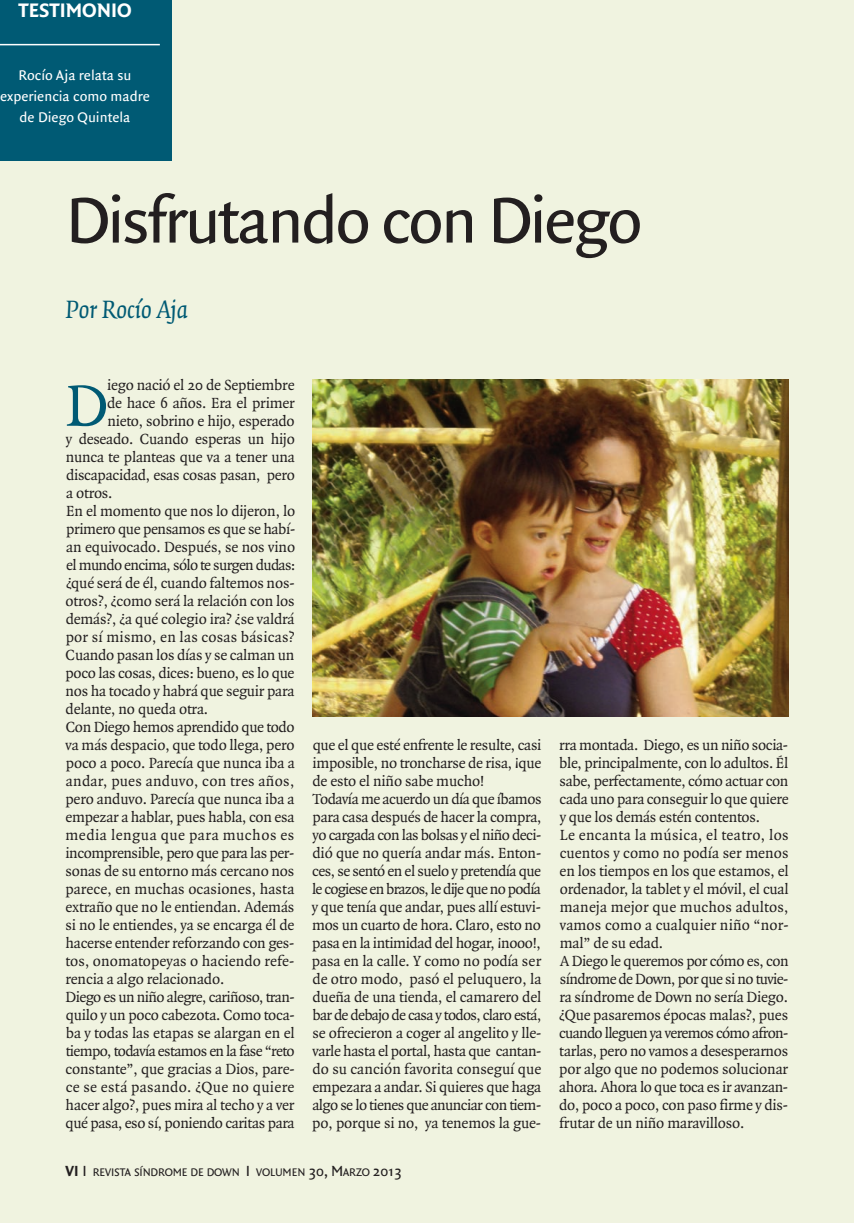
<style>
.page{position:relative;width:854px;height:1223px;background:#fff}
.page>*{position:absolute;margin:0;border:0;box-sizing:border-box;transform-origin:0 0}
.t1{font:69px "Quadraat Sans";letter-spacing:-.04em;color:#231f20}
.t2{font:62.55px "Quadraat";color:#005a74}
.t3{font:italic 27px "Quadraat";letter-spacing:-.02em;color:#005a74}
.t4{font:700 21px "Quadraat Sans";color:#fff}
.t5{font:15.75px/18px "Quadraat";letter-spacing:-.015em;color:#231f20}
.t6{font:15.75px "Quadraat";letter-spacing:.005em;color:#231f20}
.t7{font:15.75px "Quadraat";letter-spacing:.02em;color:#231f20}
.t8{font:15.75px "Quadraat";letter-spacing:-.035em;color:#231f20}
.t9{font:15.75px "Quadraat";letter-spacing:-.04em;color:#231f20}
.t10{font:15.75px "Quadraat";letter-spacing:-.045em;color:#231f20}
.t11{font:15.75px "Quadraat";letter-spacing:.015em;color:#231f20}
.t12{font:15.75px "Quadraat";letter-spacing:.035em;color:#231f20}
.t13{font:15px/21px "Quadraat Sans";color:#fff;text-align:center}
.t14{font:11.85px "Quadraat Sans";letter-spacing:-.015em;color:#231f20}
.s1{font-weight:700;font-size:15.75px}
.s2{font-size:15.75px}
</style>
<div class="page">
<div style="left:0;top:0;width:854px;height:1222px;background:#f0f3e0"></div>
<div style="left:0;top:0;width:172px;height:160px;background:#005a74"></div>
<hr style="left:0;top:44px;width:160px;height:1px;background:#fff">
<img style="left:312px;top:379px;width:476px;height:338px">
<h3 class="t4" style="left:19px;top:-2px;width:115px">TESTIMONIO</h3>
<p class="t13" style="left:0;top:65px;width:151px">Rocío Aja relata su experiencia como madre de Diego Quintela</p>
<h1 class="t1" style="left:66px;top:178px;width:579px">Disfrutando con Diego</h1>
<h3 class="t3" style="left:66px;top:292px;width:125px">Por Rocío Aja</h3>
<h2 class="t2" style="left:66px;top:367px;width:44px">D</h2>
<p class="t5" style="left:107px;top:375px;width:189px">iego nació el 20 de Septiembre</p>
<p class="t5" style="left:107px;top:393px;width:189px">de hace 6 años. Era el primer</p>
<p class="t5" style="left:107px;top:411px;width:189px">nieto, sobrino e hijo, esperado</p>
<p class="t5" style="left:66px;top:429px;width:231px">y deseado. Cuando esperas un hijo</p>
<p class="t5" style="left:66px;top:447px;width:231px">nunca te planteas que va a tener una</p>
<p class="t5" style="left:66px;top:465px;width:231px">discapacidad, esas cosas pasan, pero</p>
<p class="t5" style="left:66px;top:483px;width:48px">a otros.</p>
<p class="t5" style="left:66px;top:501px;width:231px">En el momento que nos lo dijeron, lo</p>
<p class="t5" style="left:66px;top:519px;width:230px">primero que pensamos es que se habí-</p>
<p class="t5" style="left:66px;top:537px;width:230px">an equivocado. Después, se nos vino</p>
<p class="t10" style="left:66px;top:555px;width:231px">el mundo encima, sólo te surgen dudas:</p>
<p class="t5" style="left:66px;top:573px;width:230px">¿qué será de él, cuando faltemos nos-</p>
<p class="t5" style="left:66px;top:591px;width:231px">otros?, ¿como será la relación con los</p>
<p class="t5" style="left:66px;top:609px;width:230px">demás?, ¿a qué colegio ira? ¿se valdrá</p>
<p class="t11" style="left:66px;top:627px;width:230px">por sí mismo, en las cosas básicas?</p>
<p class="t5" style="left:66px;top:645px;width:230px">Cuando pasan los días y se calman un</p>
<p class="t5" style="left:66px;top:663px;width:230px">poco las cosas, dices: bueno, es lo que</p>
<p class="t5" style="left:66px;top:681px;width:230px">nos ha tocado y habrá que seguir para</p>
<p class="t5" style="left:66px;top:699px;width:144px">delante, no queda otra.</p>
<p class="t5" style="left:66px;top:717px;width:230px">Con Diego hemos aprendido que todo</p>
<p class="t5" style="left:66px;top:735px;width:231px">va más despacio, que todo llega, pero</p>
<p class="t5" style="left:66px;top:753px;width:230px">poco a poco. Parecía que nunca iba a</p>
<p class="t7" style="left:66px;top:771px;width:230px">andar, pues anduvo, con tres años,</p>
<p class="t5" style="left:65px;top:789px;width:231px">pero anduvo. Parecía que nunca iba a</p>
<p class="t5" style="left:66px;top:807px;width:230px">empezar a hablar, pues habla, con esa</p>
<p class="t12" style="left:66px;top:825px;width:230px">media lengua que para muchos es</p>
<p class="t5" style="left:66px;top:843px;width:230px">incomprensible, pero que para las per-</p>
<p class="t5" style="left:65px;top:861px;width:230px">sonas de su entorno más cercano nos</p>
<p class="t6" style="left:65px;top:879px;width:231px">parece, en muchas ocasiones, hasta</p>
<p class="t5" style="left:65px;top:897px;width:230px">extraño que no le entiendan. Además</p>
<p class="t5" style="left:66px;top:915px;width:230px">si no le entiendes, ya se encarga él de</p>
<p class="t5" style="left:66px;top:933px;width:230px">hacerse entender reforzando con ges-</p>
<p class="t6" style="left:65px;top:951px;width:230px">tos, onomatopeyas o haciendo refe-</p>
<p class="t5" style="left:65px;top:969px;width:160px">rencia a algo relacionado.</p>
<p class="t8" style="left:66px;top:987px;width:231px">Diego es un niño alegre, cariñoso, tran-</p>
<p class="t5" style="left:66px;top:1005px;width:231px">quilo y un poco cabezota. Como toca-</p>
<p class="t5" style="left:66px;top:1023px;width:230px">ba y todas las etapas se alargan en el</p>
<p class="t9" style="left:66px;top:1041px;width:230px">tiempo, todavía estamos en la fase “reto</p>
<p class="t5" style="left:66px;top:1059px;width:230px">constante”, que gracias a Dios, pare-</p>
<p class="t7" style="left:66px;top:1077px;width:230px">ce se está pasando. ¿Que no quiere</p>
<p class="t5" style="left:66px;top:1095px;width:231px">hacer algo?, pues mira al techo y a ver</p>
<p class="t5" style="left:66px;top:1113px;width:230px">qué pasa, eso sí, poniendo caritas para</p>
<p class="t5" style="left:312px;top:735px;width:231px">que el que esté enfrente le resulte, casi imposible, no troncharse de risa, ¡que de esto el niño sabe mucho!<br>Todavía me acuerdo un día que íbamos para casa después de hacer la compra, yo cargada con las bolsas y el niño deci&shy;dió que no quería andar más. Enton&shy;ces, se sentó en el suelo y pretendía que le cogiese en brazos, le dije que no podía y que tenía que andar, pues allí estuvi&shy;mos un cuarto de hora. Claro, esto no pasa en la intimidad del hogar, ¡nooo!, pasa en la calle. Y como no podía ser de otro modo, pasó el peluquero, la dueña de una tienda, el camarero del bar de debajo de casa y todos, claro está, se ofrecieron a coger al angelito y lle&shy;varle hasta el portal, hasta que cantan&shy;do su canción favorita conseguí que empezara a andar. Si quieres que haga algo se lo tienes que anunciar con tiem&shy;po, porque si no, ya tenemos la gue-</p>
<p class="t5" style="left:559px;top:735px;width:231px">rra montada. Diego, es un niño socia&shy;ble, principalmente, con lo adultos. Él sabe, perfectamente, cómo actuar con cada uno para conseguir lo que quiere y que los demás estén contentos.<br>Le encanta la música, el teatro, los cuentos y como no podía ser menos en los tiempos en los que estamos, el ordenador, la tablet y el móvil, el cual maneja mejor que muchos adultos, vamos como a cualquier niño “nor&shy;mal” de su edad.<br>A Diego le queremos por cómo es, con síndrome de Down, por que si no tuvie&shy;ra síndrome de Down no sería Diego. ¿Que pasaremos épocas malas?, pues cuando lleguen ya veremos cómo afron&shy;tarlas, pero no vamos a desesperarnos por algo que no podemos solucionar ahora. Ahora lo que toca es ir avanzan&shy;do, poco a poco, con paso firme y dis&shy;frutar de un niño maravilloso.</p>
<p class="t14" style="left:66px;top:1164px;width:338px"><span class="s1">VI</span> <span class="s2">I</span> REVISTA SÍNDROME DE DOWN <span class="s2">I</span> VOLUMEN <span class="s2">30, M</span>ARZO <span class="s2">2013</span></p>
</div>
